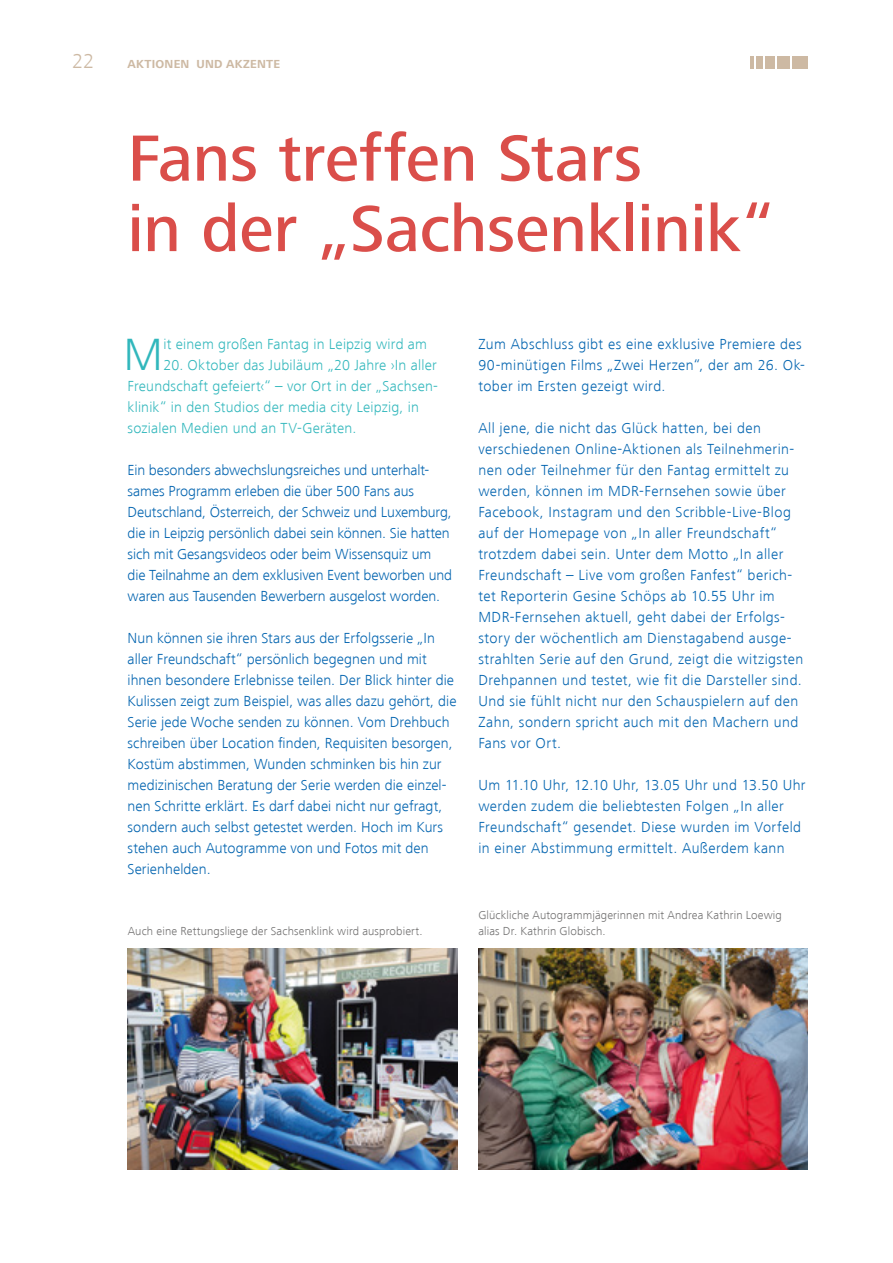
<style>
.page{position:relative;width:893px;height:1263px;background:#fff}
.page>*{position:absolute;margin:0;border:0;box-sizing:border-box;transform-origin:0 0}
.t1{font:500 67.5px/70.5px "Frutiger Next LT";letter-spacing:-.005em;color:#da4e4a}
.t2{font:46.5px "Frutiger Next LT Light";color:#31b7bc}
.t3{font:21px "Frutiger Next LT Light";color:#cdb9a3}
.t4{font:15px/21px "Frutiger Next LT Light";letter-spacing:.02em;color:#0063af}
.t5{font:15px/21px "Frutiger Next LT Light";letter-spacing:-.005em;color:#0063af}
.t6{font:15px/21px "Frutiger Next LT Light";letter-spacing:.015em;color:#31b7bc}
.t7{font:300 15px "Frutiger Next LT";letter-spacing:.005em;color:#0063af}
.t8{font:12px/16.5px "Frutiger Next LT Light";letter-spacing:.01em;color:#706f6f}
.t9{font:12px "Frutiger Next LT Bold";color:#cdb9a3}
</style>
<div class="page">
<div style="left:793px;top:56px;width:15px;height:12px;background:#cdb9a3"></div>
<div style="left:778px;top:56px;width:12px;height:12px;background:#cdb9a3"></div>
<div style="left:766px;top:56px;width:9px;height:12px;background:#cdb9a3"></div>
<div style="left:757px;top:56px;width:6px;height:12px;background:#cdb9a3"></div>
<svg style="left:751px;top:56px;width:3px;height:12px"></svg>
<img style="left:478px;top:948px;width:330px;height:221px">
<img style="left:127px;top:948px;width:330px;height:221px">
<h3 class="t3" style="left:72px;top:49px;width:23px">22</h3>
<p class="t9" style="left:128px;top:57px;width:18px">AKTIONEN</p>
<p class="t9" style="left:197px;top:57px;width:4px">UND</p>
<p class="t9" style="left:226px;top:57px;width:15px">AKZENTE</p>
<h1 class="t1" style="left:128px;top:123px;width:648px">Fans treffen Stars<br>in der „Sachsenklinik“</h1>
<h2 class="t2" style="left:123px;top:329px;width:41px">M</h2>
<p class="t6" style="left:163px;top:333px;width:265px">it einem großen Fantag in Leipzig wird am</p>
<p class="t6" style="left:128px;top:354px;width:311px;text-indent:36px">20. Oktober das Jubiläum „20 Jahre ›In aller Freundschaft gefeiert‹“ – vor Ort in der „Sachsen&shy;klinik“ in den Studios der media city Leipzig, in sozialen Medien und an TV-Geräten.</p>
<p class="t5" style="left:128px;top:459px;width:326px">Ein besonders abwechslungsreiches und unterhalt&shy;sames Programm erleben die über 500 Fans aus Deutschland, Österreich, der Schweiz und Luxemburg, die in Leipzig persönlich dabei sein können. Sie hatten sich mit Gesangsvideos oder beim Wissensquiz um die Teilnahme an dem exklusiven Event beworben und waren aus Tausenden Bewerbern ausgelost worden.</p>
<p class="t4" style="left:128px;top:627px;width:330px">Nun können sie ihren Stars aus der Erfolgsserie „In aller Freundschaft“ persönlich begegnen und mit ihnen besondere Erlebnisse teilen. Der Blick hinter die Kulissen zeigt zum Beispiel, was alles dazu gehört, die Serie jede Woche senden zu können. Vom Drehbuch</p>
<p class="t7" style="left:128px;top:734px;width:327px">schreiben über Location finden, Requisiten besorgen,</p>
<p class="t4" style="left:128px;top:753px;width:320px">Kostüm abstimmen, Wunden schminken bis hin zur medizinischen Beratung der Serie werden die einzel&shy;nen Schritte erklärt. Es darf dabei nicht nur gefragt, sondern auch selbst getestet werden. Hoch im Kurs stehen auch Autogramme von und Fotos mit den Serienhelden.</p>
<p class="t8" style="left:128px;top:923px;width:296px">Auch eine Rettungsliege der Sachsenklink wird ausprobiert.</p>
<p class="t4" style="left:478px;top:333px;width:328px">Zum Abschluss gibt es eine exklusive Premiere des<br>90-minütigen Films „Zwei Herzen“, der am 26. Ok&shy;tober im Ersten gezeigt wird.</p>
<p class="t4" style="left:478px;top:417px;width:326px">All jene, die nicht das Glück hatten, bei den verschiedenen Online-Aktionen als Teilnehmerin&shy;nen oder Teilnehmer für den Fantag ermittelt zu werden, können im MDR-Fernsehen sowie über Facebook, Instagram und den Scribble-Live-Blog auf der Homepage von „In aller Freundschaft“ trotzdem dabei sein. Unter dem Motto „In aller Freundschaft – Live vom großen Fanfest“ berich&shy;tet Reporterin Gesine Schöps ab 10.55 Uhr im MDR-Fernsehen aktuell, geht dabei der Erfolgs&shy;story der wöchentlich am Dienstagabend ausge&shy;strahlten Serie auf den Grund, zeigt die witzigsten Drehpannen und testet, wie fit die Darsteller sind.<br>Und sie fühlt nicht nur den Schauspielern auf den Zahn, sondern spricht auch mit den Machern und Fans vor Ort.</p>
<p class="t4" style="left:478px;top:774px;width:329px">Um 11.10 Uhr, 12.10 Uhr, 13.05 Uhr und 13.50 Uhr werden zudem die beliebtesten Folgen „In aller Freundschaft“ gesendet. Diese wurden im Vorfeld in einer Abstimmung ermittelt. Außerdem kann</p>
<p class="t8" style="left:478px;top:907px;width:305px">Glückliche Autogrammjägerinnen mit Andrea Kathrin Loewig alias Dr. Kathrin Globisch.</p>
</div>
